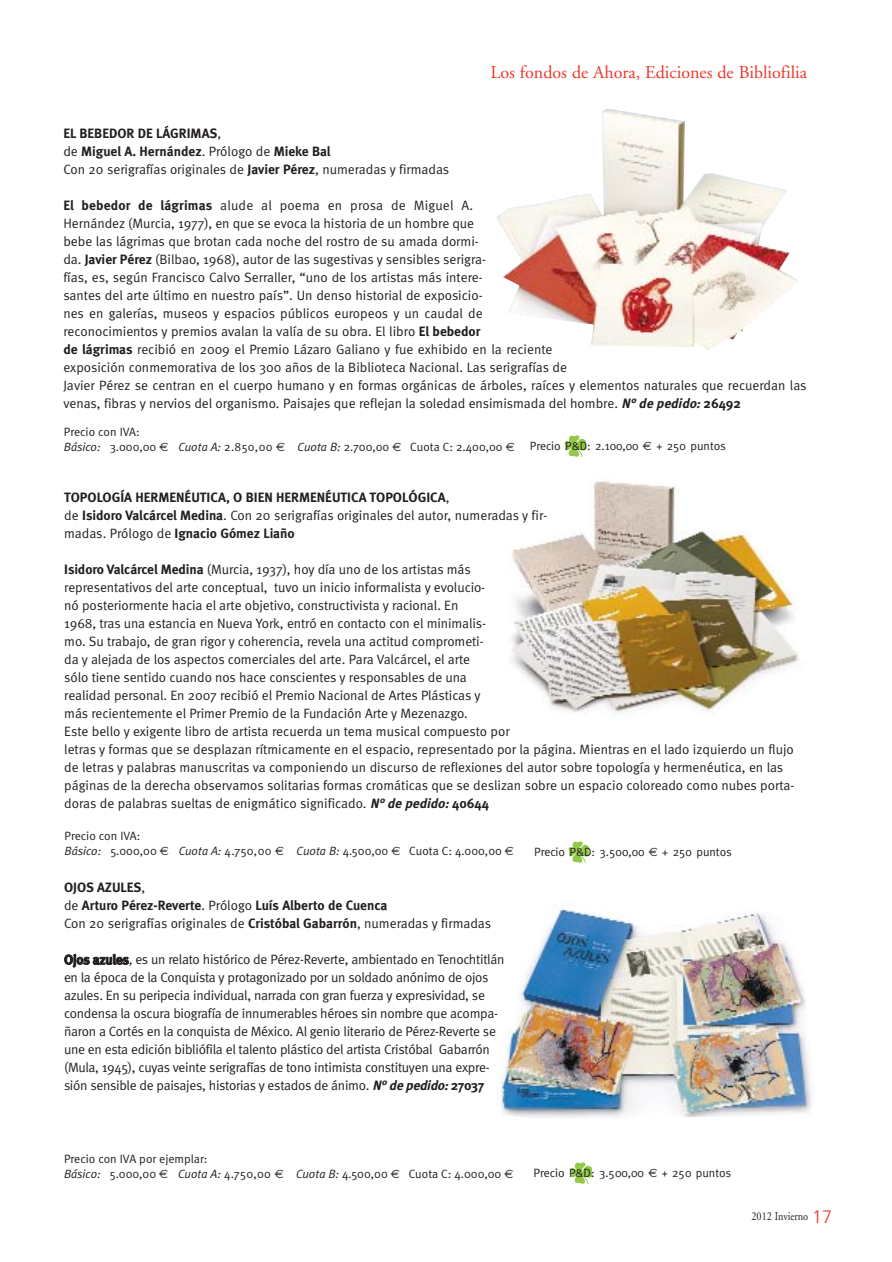
<style>
.page{position:relative;width:892px;height:1262px;background:#fff}
.page>*{position:absolute;margin:0;border:0;box-sizing:border-box;transform-origin:0 0}
.t1{font:18px "Adobe Garamond";color:#ee3529}
.t2{font:13.5px/18px "Meta Normal";letter-spacing:-.005em;color:#231f20}
.t3{font:700 13.5px/18px "Meta";color:#231f20}
.t4{font:12px/15px "Meta Normal";color:#231f20}
.t5{font:12px "Meta Normal";color:#231f20}
.t6{font:12px "Adobe Garamond";color:#231f20;scale:.85 1}
.s1{font-family:"Meta Normal";font-weight:400}
.s2{font-family:"Meta";font-weight:700}
.s3{font-family:"Meta";font-weight:700;font-style:italic}
.s4{font-family:"Meta Plus Normal";font-style:italic}
.s5{font-family:"Euro Sans"}
.s6{font-family:"Meta Plus Normal"}
.s7{font-style:inherit}
.s8{font-style:italic}
.s9{font-family:"Frutiger";font-weight:300;font-size:18px;color:#ee3529}
</style>
<div class="page">
<img style="left:496px;top:109px;width:302px;height:241px">
<img style="left:511px;top:481px;width:288px;height:233px">
<img style="left:564px;top:435px;width:22px;height:22px">
<img style="left:568px;top:841px;width:22px;height:22px">
<img style="left:570px;top:1162px;width:22px;height:22px">
<img style="left:497px;top:908px;width:317px;height:210px">
<h1 class="t1" style="left:490px;top:65px;width:318px">Los fondos de Ahora, Ediciones de Bibliofilia</h1>
<p class="t3" style="left:63px;top:125px;width:269px">EL BEBEDOR DE LÁGRIMAS<span class="s1">,<br>de</span> Miguel A. Hernández<span class="s1">. Prólogo de</span> Mieke Bal</p>
<p class="t2" style="left:63px;top:161px;width:387px">Con 20 serigrafías originales de <span class="s2">Javier Pérez</span>, numeradas y firmadas</p>
<p class="t2" style="left:63px;top:197px;width:744px"><span class="s2">El bebedor de lágrimas</span> alude al poema en prosa de Miguel A.<br>Hernández (Murcia, 1977), en que se evoca la historia de un hombre que<br>bebe las lágrimas que brotan cada noche del rostro de su amada dormi-<br>da. <span class="s2">Javier Pérez</span> (Bilbao, 1968), autor de las sugestivas y sensibles serigra-<br>fías, es, según Francisco Calvo Serraller, “uno de los artistas más intere-<br>santes del arte último en nuestro país”. Un denso historial de exposicio-<br>nes en galerías, museos y espacios públicos europeos y un caudal de<br>reconocimientos y premios avalan la valía de su obra. El libro <span class="s2">El bebedor<br>de lágrimas</span> recibió en 2009 el Premio Lázaro Galiano y fue exhibido en la reciente<br>exposición conmemorativa de los 300 años de la Biblioteca Nacional. Las serigrafías de<br>Javier Pérez se centran en el cuerpo humano y en formas orgánicas de árboles, raíces y elementos naturales que recuerdan las venas, fibras y nervios del organismo. Paisajes que reflejan la soledad ensimismada del hombre. <span class="s3">N° de pedido:</span><span class="s2">26492</span></p>
<p class="t4" style="left:64px;top:425px;width:452px">Precio con IVA:<br><span class="s4">Básico:</span> 3.000,00 <span class="s5">€</span> <span class="s4">Cuota A:</span> 2.850,00 <span class="s5">€</span> <span class="s4">Cuota B:</span> 2.700,00 <span class="s5">€</span> <span class="s6">Cuota C:</span> 2.400,00 <span class="s5">€</span></p>
<p class="t3" style="left:64px;top:489px;width:386px">TOPOLOGÍA HERMENÉUTICA, O BIEN HERMENÉUTICA TOPOLÓGICA<span class="s1">,</span></p>
<p class="t2" style="left:64px;top:507px;width:484px">de <span class="s2">Isidoro Valcárcel Medina</span>. Con 20 serigrafías originales del autor, numeradas y fir-</p>
<p class="t3" style="left:64px;top:525px;width:232px"><span class="s1">madas. Prólogo de</span> Ignacio Gómez Liaño</p>
<p class="t2" style="left:64px;top:561px;width:731px"><span class="s2">Isidoro Valcárcel Medina</span> (Murcia, 1937), hoy día uno de los artistas más<br>representativos del arte conceptual, tuvo un inicio informalista y evolucio-<br>nó posteriormente hacia el arte objetivo, constructivista y racional. En<br>1968, tras una estancia en Nueva York, entró en contacto con el minimalis-<br>mo. Su trabajo, de gran rigor y coherencia, revela una actitud comprometi-<br>da y alejada de los aspectos comerciales del arte. Para Valcárcel, el arte<br>sólo tiene sentido cuando nos hace conscientes y responsables de una<br>realidad personal. En 2007 recibió el Premio Nacional de Artes Plásticas y<br>más recientemente el Primer Premio de la Fundación Arte y Mezenazgo.<br>Este bello y exigente libro de artista recuerda un tema musical compuesto por<br>letras y formas que se desplazan rítmicamente en el espacio, representado por la página. Mientras en el lado izquierdo un flujo de letras y palabras manuscritas va componiendo un discurso de reflexiones del autor sobre topología y hermenéutica, en las páginas de la derecha observamos solitarias formas cromáticas que se deslizan sobre un espacio coloreado como nubes porta&shy;doras de palabras sueltas de enigmático significado. <span class="s3">N° de pedido:</span><span class="s2">40644</span></p>
<p class="t5" style="left:529px;top:441px;width:197px">Precio <span class="s7">P&amp;D:</span> 2.100,00 <span class="s5">€</span> + 250 puntos</p>
<p class="t4" style="left:65px;top:829px;width:450px">Precio con IVA:<br><span class="s4">Básico:</span> 5.000,00 <span class="s5">€</span> <span class="s4">Cuota A:</span> 4.750,00 <span class="s5">€</span> <span class="s4">Cuota B:</span> 4.500,00 <span class="s5">€</span> <span class="s6">Cuota C:</span> 4.000,00 <span class="s5">€</span></p>
<p class="t3" style="left:64px;top:879px;width:324px">OJOS AZULES<span class="s1">,<br>de</span> Arturo Pérez-Reverte<span class="s1">. Prólogo</span> Luís Alberto de Cuenca</p>
<p class="t2" style="left:64px;top:915px;width:428px">Con 20 serigrafías originales de <span class="s2">Cristóbal Gabarrón</span>, numeradas y firmadas</p>
<p class="t2" style="left:64px;top:951px;width:442px"><span class="s2">Ojos azules</span><span class="s8">,</span>es un relato histórico de Pérez-Reverte, ambientado en Tenochtitlán en la época de la Conquista y protagonizado por un soldado anónimo de ojos azules. En su peripecia individual, narrada con gran fuerza y expresividad, se condensa la oscura biografía de innumerables héroes sin nombre que acompa&shy;ñaron a Cortés en la conquista de México. Al genio literario de Pérez-Reverte se une en esta edición bibliófila el talento plástico del artista Cristóbal Gabarrón (Mula, 1945), cuyas veinte serigrafías de tono intimista constituyen una expre&shy;sión sensible de paisajes, historias y estados de ánimo. <span class="s3">N°de pedido:</span><span class="s2">27037</span></p>
<p class="t5" style="left:534px;top:847px;width:199px">Precio <span class="s7">P&amp;D:</span> 3.500,00 <span class="s5">€</span> + 250 puntos</p>
<p class="t4" style="left:64px;top:1151px;width:450px">Precio con IVA por ejemplar:<br><span class="s4">Básico:</span> 5.000,00 <span class="s5">€</span> <span class="s4">Cuota A:</span> 4.750,00 <span class="s5">€</span> <span class="s4">Cuota B:</span> 4.500,00 <span class="s5">€</span> <span class="s6">Cuota C:</span> 4.000,00 <span class="s5">€</span></p>
<p class="t5" style="left:533px;top:1167px;width:199px">Precio <span class="s7">P&amp;D:</span> 3.500,00 <span class="s5">€</span> + 250 puntos</p>
<p class="t6" style="left:751px;top:1211px;width:96px">2012 Invierno <span class="s9">17</span></p>
</div>
